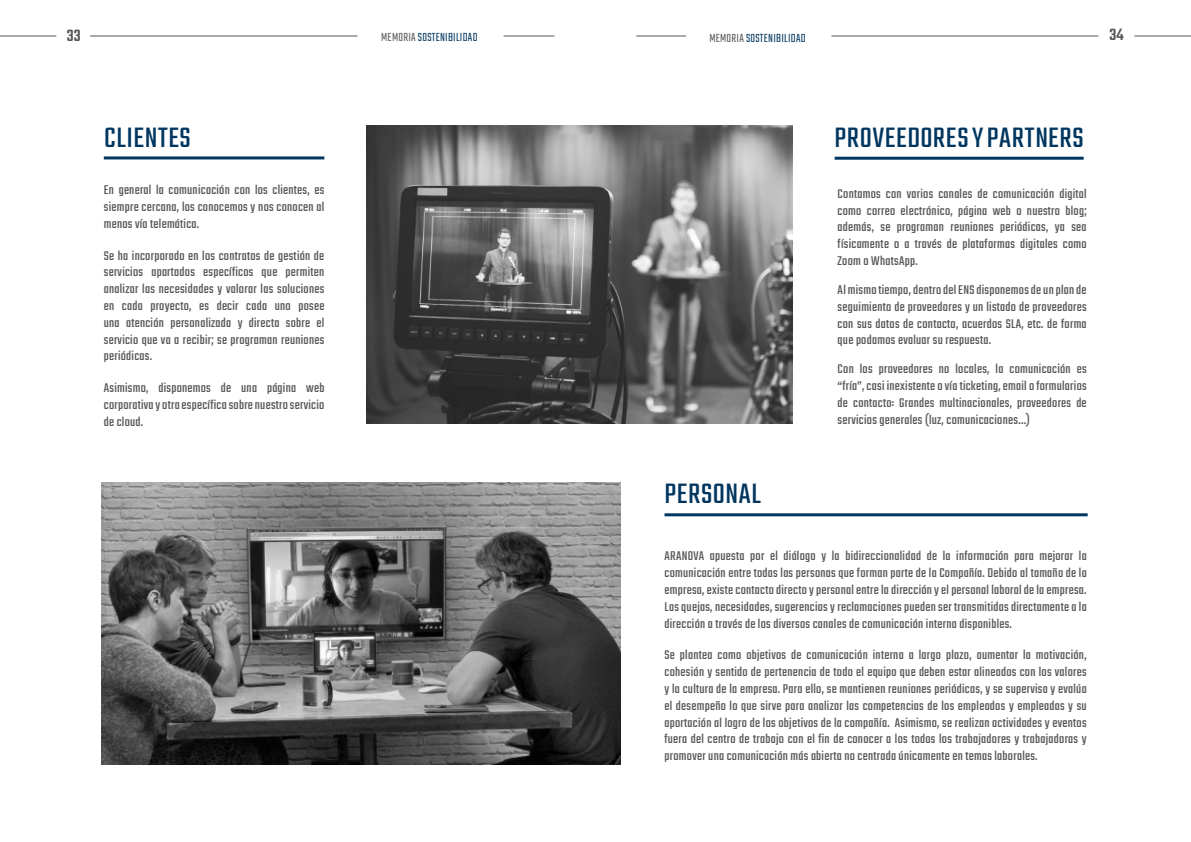
<style>
.page{position:relative;width:1191px;height:842px;background:#fff}
.page>*{position:absolute;margin:0;border:0;box-sizing:border-box;transform-origin:0 0}
.t1{font:31px "Teko";letter-spacing:.02em;color:#00365f}
.t2{font:500 18px "Teko";color:#575756}
.t3{font:14px/16.8px "Teko";letter-spacing:.02em;color:#575756;text-align:justify}
.t4{font:300 13px "Teko";letter-spacing:.02em;color:#00365f}
.s1{color:#575756}
</style>
<div class="page">
<hr style="left:90px;top:36px;width:267px;height:1px;background:#575756">
<hr style="left:831px;top:36px;width:267px;height:1px;background:#575756">
<hr style="left:503px;top:36px;width:51px;height:1px;background:#575756">
<hr style="left:636px;top:36px;width:50px;height:1px;background:#575756">
<hr style="left:0;top:36px;width:56px;height:1px;background:#575756">
<hr style="left:1134px;top:36px;width:57px;height:1px;background:#575756">
<hr style="left:664px;top:513px;width:423px;height:3px;background:#00365f">
<hr style="left:104px;top:156px;width:220px;height:3px;background:#00365f">
<hr style="left:834px;top:157px;width:249px;height:3px;background:#00365f">
<img style="left:102px;top:482px;width:518px;height:283px">
<img style="left:367px;top:126px;width:425px;height:298px">
<p class="t2" style="left:67px;top:25px;width:16px">33</p>
<p class="t4" style="left:381px;top:30px;width:98px"><span class="s1">MEMORIA</span> SOSTENIBILIDAD</p>
<p class="t4" style="left:709px;top:31px;width:98px"><span class="s1">MEMORIA</span> SOSTENIBILIDAD</p>
<p class="t2" style="left:1109px;top:24px;width:16px">34</p>
<h1 class="t1" style="left:104px;top:120px;width:88px">CLIENTES</h1>
<p class="t3" style="left:104px;top:182px;width:222px">En general la comunicación con los clientes, es siempre cercana, los conocemos y nos conocen al menos vía telemática.</p>
<p class="t3" style="left:104px;top:248px;width:222px">Se ha incorporado en los contratos de gestión de servicios apartados específicos que permiten analizar las necesidades y valorar las soluciones en cada proyecto, es decir cada uno posee una atención personalizada y directa sobre el servicio que va a recibir; se programan reuniones periódicas.</p>
<p class="t3" style="left:104px;top:380px;width:222px">Asimismo, disponemos de una página web corporativa y otra específica sobre nuestro servicio de cloud.</p>
<h1 class="t1" style="left:834px;top:120px;width:250px">PROVEEDORES Y PARTNERS</h1>
<h1 class="t1" style="left:664px;top:476px;width:98px">PERSONAL</h1>
<p class="t3" style="left:837px;top:186px;width:250px">Contamos con varios canales de comunicación digital como correo electrónico, página web o nuestro blog; además, se programan reuniones periódicas, ya sea físicamente o a través de plataformas digitales como Zoom o WhatsApp.</p>
<p class="t3" style="left:837px;top:282px;width:250px">Al mismo tiempo, dentro del ENS disponemos de un plan de seguimiento de proveedores y un listado de proveedores con sus datos de contacto, acuerdos SLA, etc. de forma que podamos evaluar su respuesta.</p>
<p class="t3" style="left:837px;top:361px;width:250px">Con los proveedores no locales, la comunicación es “fría”, casi inexistente o vía ticketing, email o formularios de contacto: Grandes multinacionales, proveedores de servicios generales (luz, comunicaciones…)</p>
<p class="t3" style="left:664px;top:549px;width:424px">ARANOVA apuesta por el diálogo y la bidireccionalidad de la información para mejorar la comunicación entre todas las personas que forman parte de la Compañía. Debido al tamaño de la empresa, existe contacto directo y personal entre la dirección y el personal laboral de la empresa.<br>Las quejas, necesidades, sugerencias y reclamaciones pueden ser transmitidas directamente a la dirección a través de los diversos canales de comunicación interna disponibles.</p>
<p class="t3" style="left:664px;top:648px;width:424px">Se plantea como objetivos de comunicación interna a largo plazo, aumentar la motivación, cohesión y sentido de pertenencia de todo el equipo que deben estar alineados con los valores y la cultura de la empresa. Para ello, se mantienen reuniones periódicas, y se supervisa y evalúa el desempeño lo que sirve para analizar las competencias de los empleados y empleadas y su aportación al logro de los objetivos de la compañía. Asimismo, se realizan actividades y eventos fuera del centro de trabajo con el fin de conocer a los todos los trabajadores y trabajadoras y promover una comunicación más abierta no centrada únicamente en temas laborales.</p>
</div>
